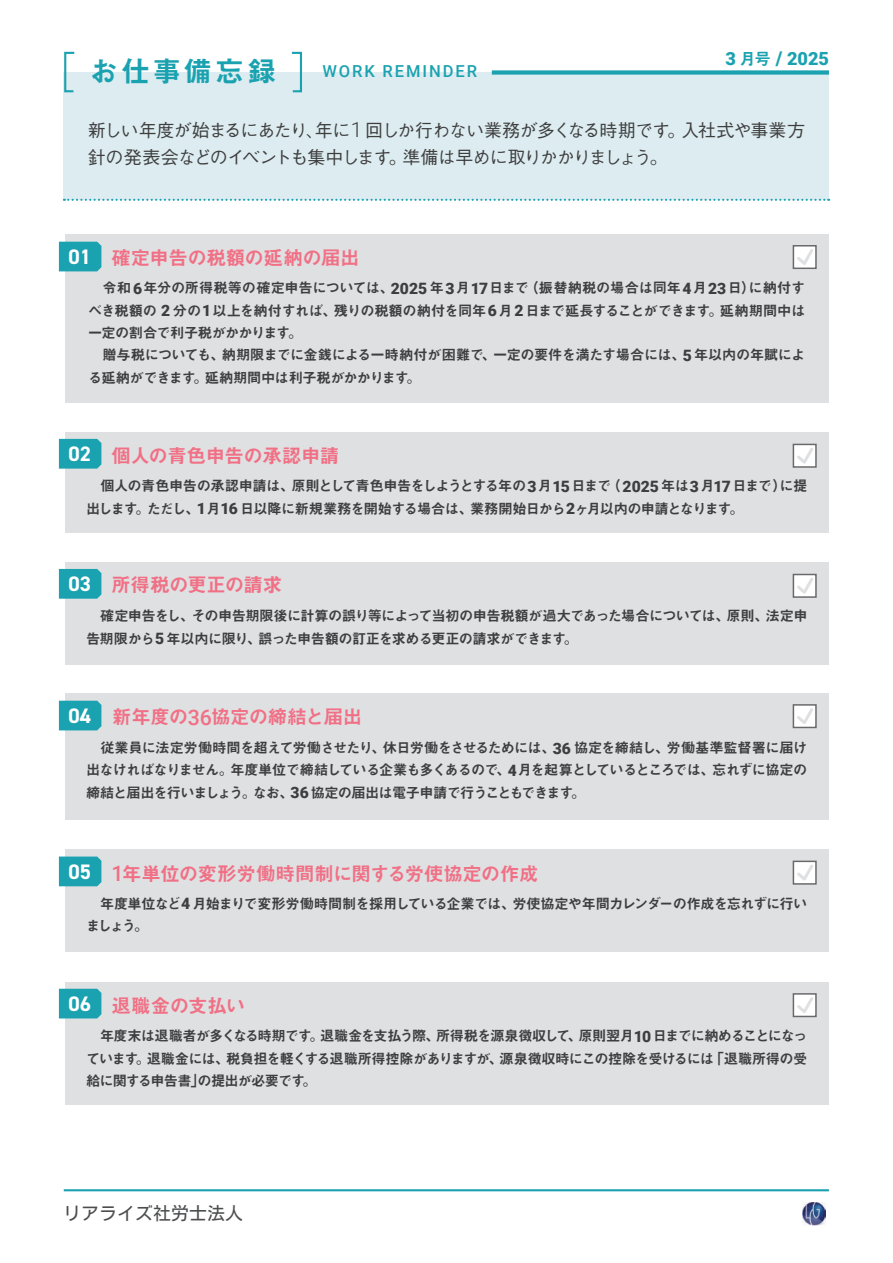
<style>
.page{position:relative;width:893px;height:1263px;background:#fff}
.page>*{position:absolute;margin:0;border:0;box-sizing:border-box;transform-origin:0 0}
.t1{font:700 21px "DIN2014";color:#fff}
.t2{font:19.5px "Midashi Go Pr 6 N MB31 90 msp RKSJ H";letter-spacing:-.025em;color:#f17085}
.t3{font:900 18.15px "Roboto";color:#1ba2b0}
.t4{font:18px/27px "Gothic BBB Pr 6 N Medium 90 msp RKSJ H";letter-spacing:-.055em;color:#3e3e3f}
.t5{font:18px "Motoya L Cedar W3 90 ms RKSJ H";color:#4c4d4e}
.t6{font:500 16.5px "Roboto";letter-spacing:.115em;color:#1ba2b0}
.t7{font:14.25px/22.4px "Midashi Go Pr 6 N MB31 90 msp RKSJ H";letter-spacing:-.045em;color:#3e3e3f}
.s1{font-family:"Midashi Go Pr 6 N MB31 90 msp RKSJ H";font-weight:400;font-size:28.8px}
.s2{font-family:"Midashi Go Pr 6 N MB31 90 msp RKSJ H";font-weight:400;font-size:16.5px}
.s3{font-size:18.9px}
.s4{font-family:"Roboto";font-weight:300;font-size:20.7px}
.s5{font-family:"Roboto";font-weight:900;font-size:15.6px}
.s6{font-family:"Roboto";font-weight:500;font-size:21.45px}
.s7{font-family:"DIN2014";font-weight:700;font-size:21px;color:#fff}
</style>
<div class="page">
<img style="left:802px;top:1202px;width:23px;height:23px">
<div style="left:64px;top:73px;width:765px;height:127px;background:#dcecf0"></div>
<svg style="left:64px;top:199px;width:765px;height:2px"></svg>
<div style="left:65px;top:562px;width:764px;height:102px;background:#dfe0e2"></div>
<div style="left:65px;top:694px;width:764px;height:126px;background:#dfe0e2"></div>
<div style="left:65px;top:850px;width:764px;height:102px;background:#dfe0e2"></div>
<div style="left:65px;top:982px;width:764px;height:123px;background:#dfe0e2"></div>
<div style="left:65px;top:432px;width:764px;height:100px;background:#dfe0e2"></div>
<div style="left:65px;top:234px;width:764px;height:168px;background:#dfe0e2"></div>
<div style="left:793px;top:245px;width:24px;height:24px;border:1px solid #69696c"></div>
<svg style="left:794px;top:246px;width:22px;height:22px"></svg>
<div style="left:793px;top:444px;width:24px;height:24px;border:1px solid #69696c"></div>
<svg style="left:794px;top:445px;width:22px;height:22px"></svg>
<div style="left:793px;top:574px;width:24px;height:24px;border:1px solid #69696c"></div>
<svg style="left:794px;top:575px;width:22px;height:22px"></svg>
<div style="left:793px;top:704px;width:24px;height:24px;border:1px solid #69696c"></div>
<svg style="left:794px;top:706px;width:22px;height:21px"></svg>
<div style="left:793px;top:861px;width:24px;height:24px;border:1px solid #69696c"></div>
<svg style="left:794px;top:862px;width:22px;height:22px"></svg>
<div style="left:793px;top:993px;width:24px;height:24px;border:1px solid #69696c"></div>
<svg style="left:794px;top:995px;width:22px;height:21px"></svg>
<svg style="left:59px;top:989px;width:42px;height:29px"></svg>
<svg style="left:59px;top:857px;width:42px;height:29px"></svg>
<svg style="left:59px;top:701px;width:42px;height:29px"></svg>
<svg style="left:59px;top:569px;width:42px;height:30px"></svg>
<svg style="left:59px;top:439px;width:42px;height:30px"></svg>
<svg style="left:59px;top:242px;width:42px;height:29px"></svg>
<div style="left:492px;top:70px;width:337px;height:5px;background:#1ba2b0"></div>
<svg style="left:63px;top:51px;width:13px;height:42px"></svg>
<svg style="left:290px;top:51px;width:13px;height:42px"></svg>
<hr style="left:64px;top:1189px;width:765px;height:2px;background:#1ba2b0">
<p class="t6" style="left:90px;top:62px;width:389px"><span class="s1">お仕事備忘録　</span> WORK REMINDER</p>
<p class="t3" style="left:725px;top:49px;width:105px">3 <span class="s2">月号</span> <span class="s3">/</span> 2025</p>
<p class="t4" style="left:88px;top:119px;width:719px">新しい年度が始まるにあたり、年に<span class="s4">1</span> 回しか行わない業務が多くなる時期です。入社式や事業方針の発表会などのイベントも集中します。準備は早めに取りかかりましょう。</p>
<h1 class="t1" style="left:69px;top:244px;width:24px">01</h1>
<h2 class="t2" style="left:111px;top:250px;width:250px">確定申告の税額の延納の届出</h2>
<p class="t7" style="left:88px;top:279px;width:719px">　令和<span class="s5">6</span>年分の所得税等の確定申告については、<span class="s5">2025</span> 年<span class="s5">3</span>月<span class="s5">17</span>日まで（振替納税の場合は同年<span class="s5">4</span>月<span class="s5">23</span>日）に納付すべき税額の <span class="s5">2</span> 分の<span class="s5">1</span>以上を納付すれば､残りの税額の納付を同年<span class="s5">6</span>月<span class="s5">2</span> 日まで延長することができます。延納期間中は一定の割合で利子税がかかります。<br>　贈与税についても、納期限までに金銭による一時納付が困難で､一定の要件を満たす場合には、<span class="s5">5</span> 年以内の年賦による延納ができます。延納期間中は利子税がかかります。</p>
<h1 class="t1" style="left:69px;top:441px;width:24px">02</h1>
<h2 class="t2" style="left:111px;top:449px;width:229px">個人の青色申告の承認申請</h2>
<p class="t7" style="left:86px;top:477px;width:723px">　個人の青色申告の承認申請は、原則として青色申告をしようとする年の<span class="s5">3</span>月<span class="s5">15</span>日まで（ <span class="s5">2025</span> 年は<span class="s5">3</span>月<span class="s5">17</span> 日まで）に提出します。ただし、<span class="s5">1</span>月<span class="s5">16</span> 日以降に新規業務を開始する場合は、業務開始日から<span class="s5">2</span>ヶ月以内の申請となります。</p>
<h1 class="t1" style="left:69px;top:572px;width:24px">03</h1>
<h2 class="t2" style="left:111px;top:578px;width:172px">所得税の更正の請求</h2>
<p class="t7" style="left:86px;top:607px;width:723px">　確定申告をし、その申告期限後に計算の誤り等によって当初の申告税額が過大であった場合については、原則、法定申告期限から<span class="s5">5</span> 年以内に限り、誤った申告額の訂正を求める更正の請求ができます。</p>
<h1 class="t1" style="left:69px;top:703px;width:24px">04</h1>
<h2 class="t2" style="left:112px;top:709px;width:252px">新年度の<span class="s6">36</span>協定の締結と届出</h2>
<p class="t7" style="left:86px;top:739px;width:723px;text-align:justify">　従業員に法定労働時間を超えて労働させたり、休日労働をさせるためには、<span class="s5">36</span> 協定を締結し、労働基準監督署に届け出なければなりません。年度単位で締結している企業も多くあるので、<span class="s5">4</span>月を起算としているところでは、忘れずに協定の締結と届出を行いましょう。なお、<span class="s5">36</span> 協定の届出は電子申請で行うこともできます。</p>
<h1 class="t1" style="left:69px;top:859px;width:24px">05</h1>
<h2 class="t2" style="left:111px;top:866px;width:429px"><span class="s6">1</span>年単位の変形労働時間制に関する労使協定の作成</h2>
<p class="t7" style="left:86px;top:894px;width:723px">　年度単位など<span class="s5">4</span> 月始まりで変形労働時間制を採用している企業では、労使協定や年間カレンダーの作成を忘れずに行いましょう。</p>
<h2 class="t2" style="left:69px;top:998px;width:178px"><span class="s7">06</span> 退職金の支払い</h2>
<p class="t7" style="left:86px;top:1027px;width:723px;text-align:justify">　年度末は退職者が多くなる時期です。退職金を支払う際、所得税を源泉徴収して、原則翌月<span class="s5">10</span> 日までに納めることになっています。退職金には、税負担を軽くする退職所得控除がありますが、源泉徴収時にこの控除を受けるには「退職所得の受給に関する申告書」の提出が必要です。</p>
<p class="t5" style="left:63px;top:1204px;width:181px">リアライズ社労士法人</p>
</div>
